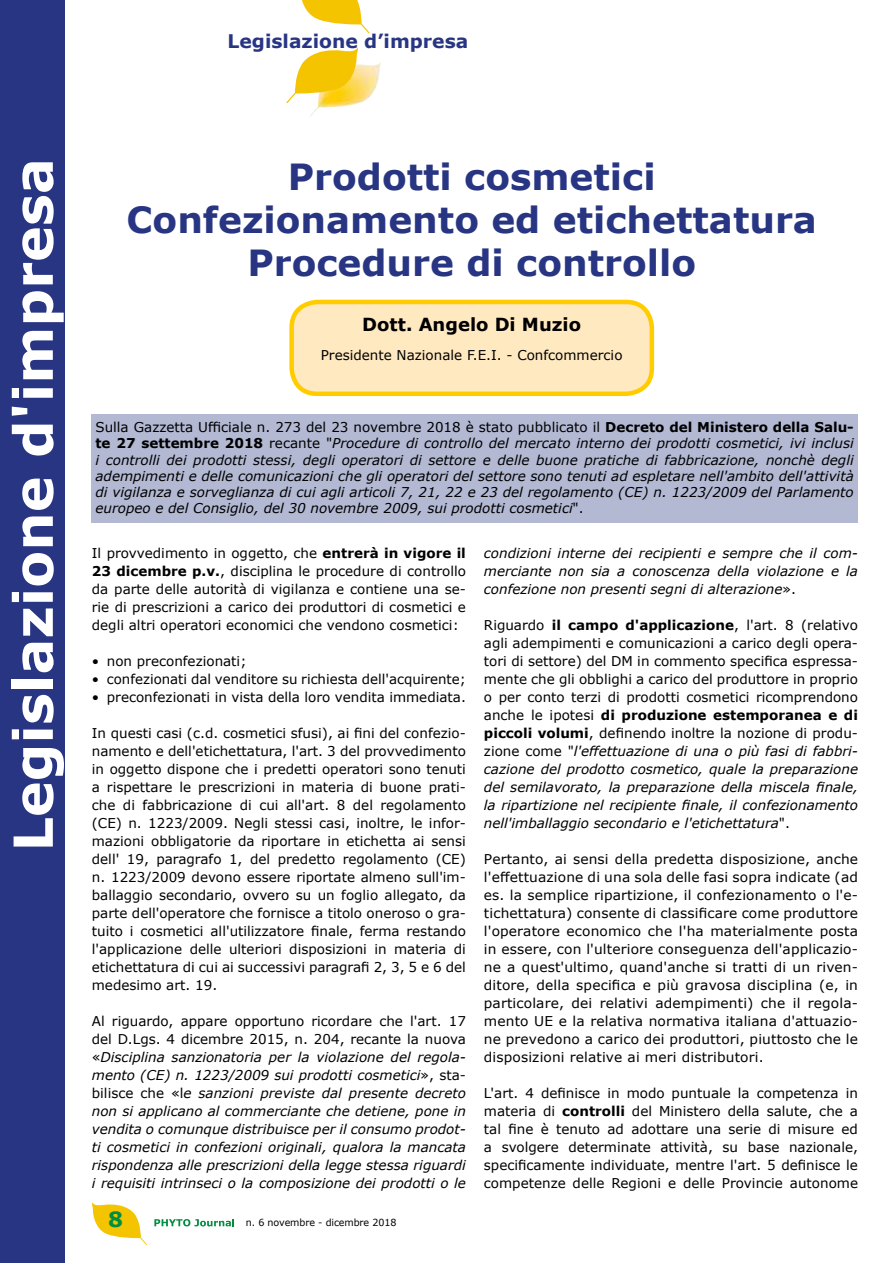
<style>
.page{position:relative;width:893px;height:1263px;background:#fff}
.page>*{position:absolute;margin:0;border:0;box-sizing:border-box;transform-origin:0 0}
.t1{font:700 54px "Verdana";color:#fff}
.t2{font:700 36px/43.2px "Verdana";color:#283583;text-align:center}
.t3{font:700 21px "Verdana";color:#008e3f}
.t4{font:700 18.75px "Verdana";color:#283583}
.t5{font:700 18px "Verdana";color:#000}
.t6{font:13.5px/18px "Verdana";color:#000;text-align:justify}
.t7{font:italic 13.5px/18px "Verdana";color:#000;text-align:justify}
.t8{font:9.75px "Verdana";letter-spacing:-.01em;color:#000}
.s1{font-style:normal}
.s2{font-weight:700;font-style:normal}
.s3{font-weight:700}
.s4{font-style:italic}
</style>
<div class="page">
<svg style="left:91px;top:1202px;width:56px;height:43px"></svg>
<svg style="left:154px;top:1219px;width:80px;height:7px"></svg>
<svg style="left:302px;top:0;width:68px;height:33px"></svg>
<img style="left:310px;top:62px;width:71px;height:54px">
<svg style="left:286px;top:47px;width:73px;height:56px"></svg>
<div style="left:91px;top:414px;width:767px;height:108px;background:#b3b8d3"></div>
<div style="left:292px;top:302px;width:360px;height:92px;background:#ffe9c0;border-radius:26px"></div>
<div style="left:289px;top:300px;width:365px;height:96px;border:4px solid #fc0;border-radius:26px"></div>
<div style="left:0;top:0;width:64px;height:1263px;background:#283583"></div>
<h3 class="t4" style="left:228px;top:28px;width:242px">Legislazione d’impresa</h3>
<h1 class="t1" style="left:-5px;top:851px;width:695px;rotate:-90deg">Legislazione d'impresa</h1>
<h2 class="t2" style="left:127px;top:154px;width:692px">Prodotti cosmetici<br>Confezionamento ed etichettatura<br>Procedure di controllo</h2>
<h3 class="t5" style="left:362px;top:311px;width:220px">Dott. Angelo Di Muzio</h3>
<p class="t6" style="left:321px;top:346px;width:303px">Presidente Nazionale F.E.I. - Confcommercio</p>
<p class="t7" style="left:95px;top:419px;width:760px;line-height:16.2px"><span class="s1">Sulla Gazzetta Ufficiale n. 273 del 23 novembre 2018 è stato pubblicato il</span> <span class="s2">Decreto del Ministero della Salu&shy;te 27 settembre 2018</span> <span class="s1">recante "</span>Procedure di controllo del mercato interno dei prodotti cosmetici, ivi inclusi i controlli dei prodotti stessi, degli operatori di settore e delle buone pratiche di fabbricazione, nonchè degli adempimenti e delle comunicazioni che gli operatori del settore sono tenuti ad espletare nell'ambito dell'attività di vigilanza e sorveglianza di cui agli articoli 7, 21, 22 e 23 del regolamento (CE) n. 1223/2009 del Parlamento europeo e del Consiglio, del 30 novembre 2009, sui prodotti cosmetici<span class="s1">".</span></p>
<p class="t6" style="left:92px;top:544px;width:376px">Il provvedimento in oggetto, che <span class="s3">entrerà in vigore il 23 dicembre p.v.</span>, disciplina le procedure di controllo da parte delle autorità di vigilanza e contiene una se&shy;rie di prescrizioni a carico dei produttori di cosmetici e degli altri operatori economici che vendono cosmetici:</p>
<p class="t6" style="left:92px;top:652px;width:156px">• non preconfezionati;</p>
<p class="t6" style="left:92px;top:670px;width:376px">• confezionati dal venditore su richiesta dell'acquirente;</p>
<p class="t6" style="left:92px;top:688px;width:376px">• preconfezionati in vista della loro vendita immediata.</p>
<p class="t6" style="left:92px;top:724px;width:376px">In questi casi (c.d. cosmetici sfusi), ai fini del confezio&shy;namento e dell'etichettatura, l'art. 3 del provvedimento in oggetto dispone che i predetti operatori sono tenuti a rispettare le prescrizioni in materia di buone prati&shy;che di fabbricazione di cui all'art. 8 del regolamento (CE) n. 1223/2009. Negli stessi casi, inoltre, le infor&shy;mazioni obbligatorie da riportare in etichetta ai sensi dell' 19, paragrafo 1, del predetto regolamento (CE) n. 1223/2009 devono essere riportate almeno sull'im&shy;ballaggio secondario, ovvero su un foglio allegato, da parte dell'operatore che fornisce a titolo oneroso o gra&shy;tuito i cosmetici all'utilizzatore finale, ferma restando l'applicazione delle ulteriori disposizioni in materia di etichettatura di cui ai successivi paragrafi 2, 3, 5 e 6 del medesimo art. 19.</p>
<p class="t7" style="left:92px;top:1012px;width:376px"><span class="s1">Al riguardo, appare opportuno ricordare che l'art. 17 del D.Lgs. 4 dicembre 2015, n. 204, recante la nuova «</span>Disciplina sanzionatoria per la violazione del regola&shy;mento (CE) n. 1223/2009 sui prodotti cosmetici<span class="s1">», sta&shy;bilisce che «l</span>e sanzioni previste dal presente decreto non si applicano al commerciante che detiene, pone in vendita o comunque distribuisce per il consumo prodot&shy;ti cosmetici in confezioni originali, qualora la mancata rispondenza alle prescrizioni della legge stessa riguardi i requisiti intrinseci o la composizione dei prodotti o le</p>
<h3 class="t3" style="left:108px;top:1205px;width:16px">8</h3>
<p class="t8" style="left:246px;top:1216px;width:152px">n. 6 novembre - dicembre 2018</p>
<p class="t7" style="left:484px;top:544px;width:376px">condizioni interne dei recipienti e sempre che il com&shy;merciante non sia a conoscenza della violazione e la confezione non presenti segni di alterazione<span class="s1">».</span></p>
<p class="t6" style="left:484px;top:616px;width:376px">Riguardo <span class="s3">il campo d'applicazione</span>, l'art. 8 (relativo agli adempimenti e comunicazioni a carico degli opera&shy;tori di settore) del DM in commento specifica espressa&shy;mente che gli obblighi a carico del produttore in proprio o per conto terzi di prodotti cosmetici ricomprendono anche le ipotesi <span class="s3">di produzione estemporanea e di piccoli volumi</span>, definendo inoltre la nozione di produ&shy;zione come "<span class="s4">l'effettuazione di una o più fasi di fabbri&shy;cazione del prodotto cosmetico, quale la preparazione del semilavorato, la preparazione della miscela finale, la ripartizione nel recipiente finale, il confezionamento nell'imballaggio secondario e l'etichettatura</span>".</p>
<p class="t6" style="left:484px;top:850px;width:376px">Pertanto, ai sensi della predetta disposizione, anche l'effettuazione di una sola delle fasi sopra indicate (ad es. la semplice ripartizione, il confezionamento o l'e&shy;tichettatura) consente di classificare come produttore l'operatore economico che l'ha materialmente posta in essere, con l'ulteriore conseguenza dell'applicazio&shy;ne a quest'ultimo, quand'anche si tratti di un riven&shy;ditore, della specifica e più gravosa disciplina (e, in particolare, dei relativi adempimenti) che il regola&shy;mento UE e la relativa normativa italiana d'attuazio&shy;ne prevedono a carico dei produttori, piuttosto che le disposizioni relative ai meri distributori.</p>
<p class="t6" style="left:484px;top:1084px;width:376px">L'art. 4 definisce in modo puntuale la competenza in materia di <span class="s3">controlli</span> del Ministero della salute, che a tal fine è tenuto ad adottare una serie di misure ed a svolgere determinate attività, su base nazionale, specificamente individuate, mentre l'art. 5 definisce le competenze delle Regioni e delle Provincie autonome</p>
</div>
